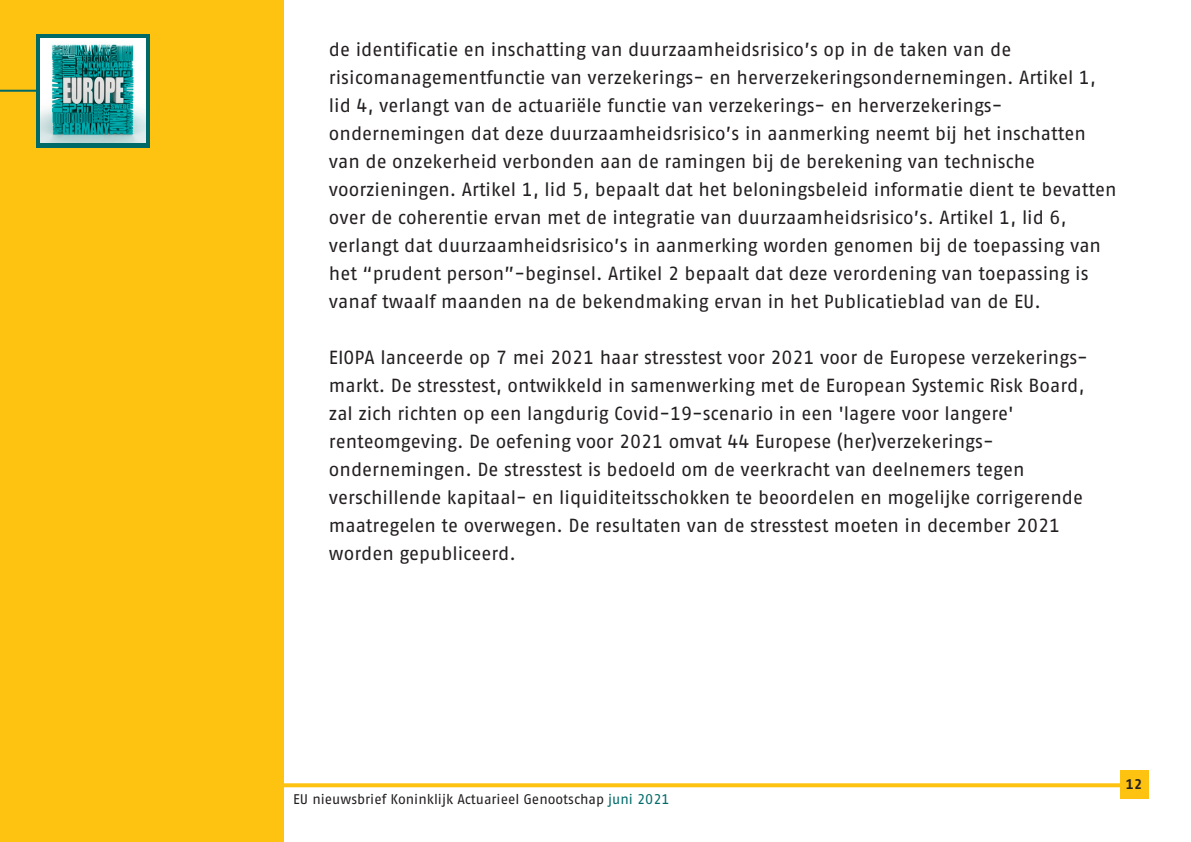
<style>
.page{position:relative;width:1191px;height:842px;background:#fff}
.page>*{position:absolute;margin:0;border:0;box-sizing:border-box;transform-origin:0 0}
.t1{font:19px/28px "Fago OT";color:#231f20}
.t2{font:14px "Fago OT";color:#231f20}
.t3{font:700 14px "Fago OT";color:#231f20}
.s1{color:#006a69}
</style>
<div class="page">
<svg style="left:283px;top:783px;width:837px;height:4px;background:#fec621"></svg>
<div style="left:1120px;top:770px;width:28px;height:29px;background:#fec210"></div>
<div style="left:0;top:0;width:283px;height:842px;background:#fec210"></div>
<hr style="left:0;top:90px;width:36px;height:2px;background:#006a69">
<div style="left:36px;top:91px;width:114px;height:56px;background:#006a69"></div>
<div style="left:36px;top:34px;width:114px;height:57px;background:#006a69"></div>
<img style="left:41px;top:38px;width:104px;height:105px">
<p class="t1" style="left:329px;top:37px;width:789px">de identificatie en inschatting van duurzaamheidsrisico’s op in de taken van de risicomanagementfunctie van verzekerings- en herverzekeringsondernemingen. Artikel 1, lid 4, verlangt van de actuariële functie van verzekerings- en herverzekerings&shy;ondernemingen dat deze duurzaamheidsrisico’s in aanmerking neemt bij het inschatten van de onzekerheid verbonden aan de ramingen bij de berekening van technische voorzieningen. Artikel 1, lid 5, bepaalt dat het beloningsbeleid informatie dient te bevatten over de coherentie ervan met de integratie van duurzaamheidsrisico’s. Artikel 1, lid 6, verlangt dat duurzaamheidsrisico’s in aanmerking worden genomen bij de toepassing van het “prudent person”-beginsel. Artikel 2 bepaalt dat deze verordening van toepassing is vanaf twaalf maanden na de bekendmaking ervan in het Publicatieblad van de EU.</p>
<p class="t1" style="left:329px;top:345px;width:760px">EIOPA lanceerde op 7 mei 2021 haar stresstest voor 2021 voor de Europese verzekerings&shy;markt. De stresstest, ontwikkeld in samenwerking met de European Systemic Risk Board,</p>
<p class="t1" style="left:329px;top:401px;width:755px">zal zich richten op een langdurig Covid-19-scenario in een 'lagere voor langere' renteomgeving. De oefening voor 2021 omvat 44 Europese (her)verzekerings&shy;ondernemingen. De stresstest is bedoeld om de veerkracht van deelnemers tegen verschillende kapitaal- en liquiditeitsschokken te beoordelen en mogelijke corrigerende maatregelen te overwegen. De resultaten van de stresstest moeten in december 2021 worden gepubliceerd.</p>
<p class="t2" style="left:293px;top:794px;width:378px">EU nieuwsbrief Koninklijk Actuarieel Genootschap <span class="s1">juni 2021</span></p>
<p class="t3" style="left:1126px;top:779px;width:18px">12</p>
</div>
